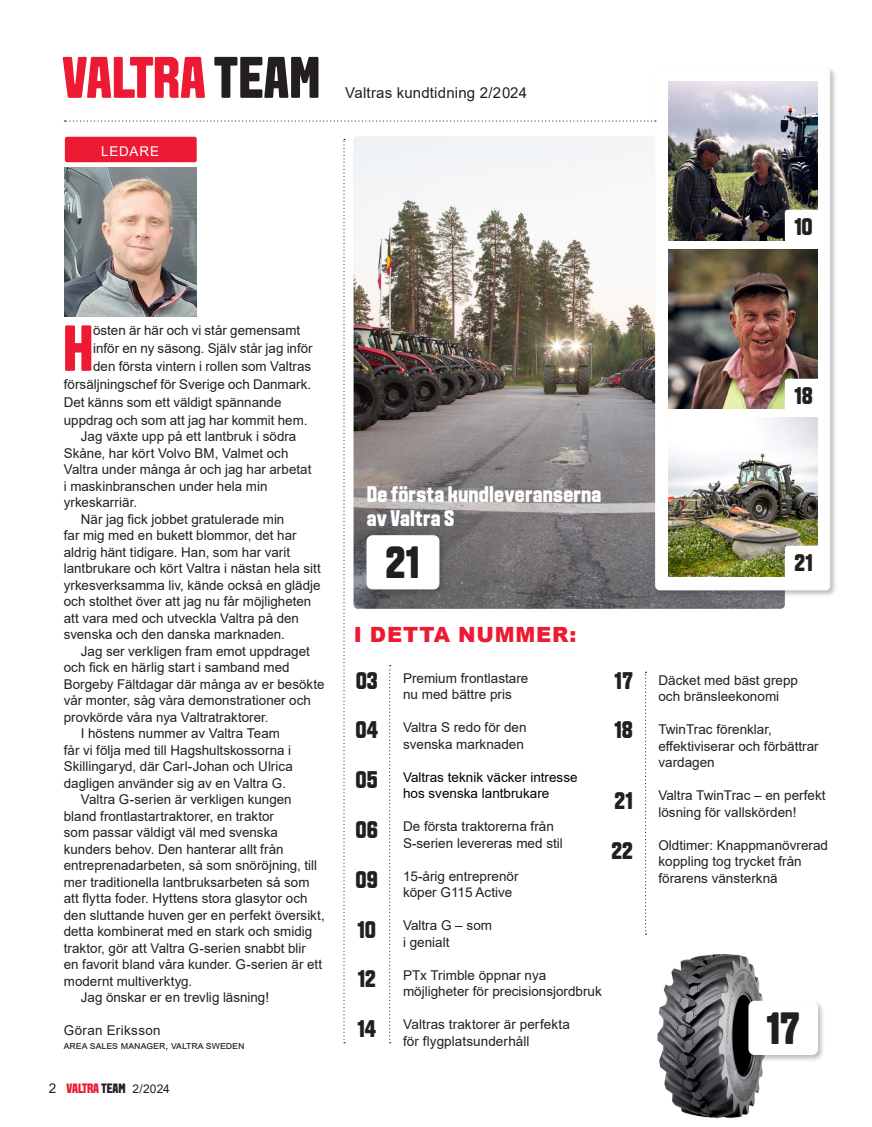
<style>
.page{position:relative;width:872px;height:1127px;background:#fff}
.page>*{position:absolute;margin:0;border:0;box-sizing:border-box;transform-origin:0 0}
.x_ANF_leipis_Helvetica_3riviä_9_11_pt{font:700 64.95px "VALTRA Aveny T 2020 Extra";color:#ed1a33}
.t1{font:700 58.5px "VALTRA Aveny T 2020 Extra";color:#ed1a33}
.t2{font:700 45px "VALTRA Aveny T 2020 Extra";color:#231f20}
.t3{font:700 24px "VALTRA Aveny T 2020 Extra";color:#231f20}
.t4{font:700 22.5px "VALTRA Aveny T 2020 Extra";letter-spacing:.01em;color:#fff}
.t5{font:900 21px "Arial";letter-spacing:.04em;color:#ed1a33}
.x_Leipis_Helvetica_9_11_pt{font:15px "Arial";letter-spacing:.01em;color:#231f20}
.x_Leipis_Helvetica_9_11_pt-2{font:13.5px/16.5px "Arial";color:#231f20}
.x_Sisällysluettelo_Helvetica_9_12_pt{font:13.5px/16.5px "Arial";color:#231f20}
.x_ANF_leipis_Helvetica_3riviä_9_11_pt-2{font:13.5px "Arial";color:#231f20}
.x_Sisällysluettelo_Helvetica_9_12_pt-2{font:13.5px/16.5px "Arial";color:#000}
.t6{font:700 13.5px "VALTRA Aveny T 2020 Extra";letter-spacing:-.01em;color:#ed1a33}
.x_Leipis_Helvetica_9_11_pt-3{font:13.5px "Arial";letter-spacing:.03em;color:#231f20}
.x_Leipis_Helvetica_9_11_pt-4{font:13.5px "Arial";letter-spacing:.06em;color:#fff}
.t7{font:10.5px "Arial";color:#231f20}
.s1{color:#231f20}
.s2{font-family:"Arial";font-weight:400;color:#231f20}
.s3{font-family:"Arial";font-weight:400;font-size:12px;color:#231f20}
</style>
<div class="page">
<img style="left:657px;top:954px;width:106px;height:164px">
<svg style="left:645px;top:672px;width:1px;height:262px"></svg>
<img style="left:353px;top:137px;width:432px;height:472px">
<img style="left:65px;top:168px;width:132px;height:149px">
<div style="left:365px;top:534px;width:82px;height:63px;background:#231f20;opacity:.3"></div>
<div style="left:367px;top:536px;width:72px;height:53px;background:#fff;border-radius:5px"></div>
<div style="left:367px;top:535px;width:72px;height:54px;border:1px solid #fff;border-radius:5px"></div>
<svg style="left:389px;top:665px;width:2px;height:378px"></svg>
<div style="left:65px;top:137px;width:132px;height:25px;background:#ed1a33;border-radius:2px"></div>
<svg style="left:343px;top:139px;width:2px;height:904px"></svg>
<div style="left:654px;top:66px;width:183px;height:531px;background:#231f20;opacity:.3"></div>
<div style="left:655px;top:67px;width:174px;height:523px;background:#fff;border-radius:4px"></div>
<div style="left:655px;top:67px;width:175px;height:523px;border:1px solid #fff;border-radius:4px"></div>
<img style="left:669px;top:81px;width:148px;height:159px">
<div style="left:785px;top:210px;width:38px;height:33px;background:#fff;border-radius:3px"></div>
<img style="left:669px;top:249px;width:148px;height:159px">
<div style="left:785px;top:379px;width:38px;height:33px;background:#fff;border-radius:3px"></div>
<svg style="left:64px;top:120px;width:592px;height:2px"></svg>
<img style="left:669px;top:417px;width:148px;height:159px">
<div style="left:785px;top:546px;width:38px;height:33px;background:#fff;border-radius:3px"></div>
<div style="left:747px;top:1000px;width:78px;height:62px;background:#231f20;opacity:.3"></div>
<div style="left:749px;top:1001px;width:68px;height:53px;background:#fff;border-radius:5px"></div>
<div style="left:748px;top:1001px;width:69px;height:53px;border:1px solid #fff;border-radius:5px"></div>
<p class="t1" style="left:62px;top:39px;width:260px">VALTRA <span class="s1">TEAM</span></p>
<p class="x_Leipis_Helvetica_9_11_pt-4" style="left:101px;top:142px;width:60px">LEDARE</p>
<p class="x_Leipis_Helvetica_9_11_pt" style="left:345px;top:82px;width:184px">Valtras kundtidning 2/2024</p>
<p class="t3" style="left:794px;top:211px;width:20px">10</p>
<p class="x_ANF_leipis_Helvetica_3riviä_9_11_pt" style="left:63px;top:306px;width:32px">H</p>
<p class="x_ANF_leipis_Helvetica_3riviä_9_11_pt-2" style="left:93px;top:321px;width:208px">östen är här och vi står gemensamt</p>
<p class="x_ANF_leipis_Helvetica_3riviä_9_11_pt-2" style="left:93px;top:339px;width:221px">inför en ny säsong. Själv står jag inför</p>
<p class="x_ANF_leipis_Helvetica_3riviä_9_11_pt-2" style="left:93px;top:357px;width:219px">den första vintern i rollen som Valtras</p>
<p class="x_ANF_leipis_Helvetica_3riviä_9_11_pt-2" style="left:64px;top:375px;width:249px">försäljningschef för Sverige och Danmark.</p>
<p class="x_ANF_leipis_Helvetica_3riviä_9_11_pt-2" style="left:64px;top:393px;width:219px">Det känns som ett väldigt spännande</p>
<p class="x_ANF_leipis_Helvetica_3riviä_9_11_pt-2" style="left:64px;top:411px;width:245px">uppdrag och som att jag har kommit hem.</p>
<p class="x_Leipis_Helvetica_9_11_pt-2" style="left:64px;top:428px;width:249px;text-indent:17px">Jag växte upp på ett lantbruk i södra<br>Skåne, har kört Volvo BM, Valmet och<br>Valtra under många år och jag har arbetat i maskinbranschen under hela min yrkeskarriär.</p>
<p class="x_Leipis_Helvetica_9_11_pt-2" style="left:64px;top:511px;width:259px;text-indent:17px">När jag fick jobbet gratulerade min<br>far mig med en bukett blommor, det har aldrig hänt tidigare. Han, som har varit lantbrukare och kört Valtra i nästan hela sitt yrkesverksamma liv, kände också en glädje och stolthet över att jag nu får möjligheten att vara med och utveckla Valtra på den svenska och den danska marknaden.</p>
<p class="x_Leipis_Helvetica_9_11_pt-2" style="left:64px;top:643px;width:262px;text-indent:17px">Jag ser verkligen fram emot uppdraget och fick en härlig start i samband med Borgeby Fältdagar där många av er besökte vår monter, såg våra demonstrationer och provkörde våra nya Valtratraktorer.</p>
<p class="x_Leipis_Helvetica_9_11_pt-2" style="left:64px;top:725px;width:231px;text-align:center">I höstens nummer av Valtra Team<br>får vi följa med till Hagshultskossorna i Skillingaryd, där Carl-Johan och Ulrica dagligen använder sig av en Valtra G.</p>
<p class="x_Leipis_Helvetica_9_11_pt-2" style="left:64px;top:791px;width:262px;text-indent:17px">Valtra G-serien är verkligen kungen bland frontlastartraktorer, en traktor<br>som passar väldigt väl med svenska kunders behov. Den hanterar allt från entreprenadarbeten, så som snöröjning, till mer traditionella lantbruksarbeten så som att flytta foder. Hyttens stora glasytor och den sluttande huven ger en perfekt översikt, detta kombinerat med en stark och smidig traktor, gör att Valtra G-serien snabbt blir<br>en favorit bland våra kunder. G-serien är ett modernt multiverktyg.</p>
<p class="x_Leipis_Helvetica_9_11_pt-2" style="left:81px;top:989px;width:190px">Jag önskar er en trevlig läsning!</p>
<p class="x_Leipis_Helvetica_9_11_pt-3" style="left:64px;top:1021px;width:98px">Göran Eriksson</p>
<p class="t7" style="left:64px;top:1038px;width:182px">area sales manager, valtra sweden</p>
<p class="t6" style="left:49px;top:1080px;width:123px"><span class="s2">2</span> VALTRA <span class="s1">TEAM</span> <span class="s3">2/2024</span></p>
<p class="t3" style="left:794px;top:380px;width:20px">18</p>
<p class="t4" style="left:367px;top:479px;width:236px">De första kundleveranserna</p>
<p class="t4" style="left:367px;top:503px;width:89px">av Valtra S</p>
<p class="t2" style="left:385px;top:533px;width:35px">21</p>
<p class="t5" style="left:354px;top:619px;width:224px">I DETTA NUMMER:</p>
<p class="t3" style="left:356px;top:664px;width:24px">03</p>
<p class="t3" style="left:355px;top:714px;width:24px">04</p>
<p class="t3" style="left:356px;top:764px;width:24px">05</p>
<p class="t3" style="left:356px;top:814px;width:24px">06</p>
<p class="t3" style="left:355px;top:864px;width:24px">09</p>
<p class="t3" style="left:357px;top:913px;width:20px">10</p>
<p class="t3" style="left:358px;top:963px;width:19px">12</p>
<p class="t3" style="left:357px;top:1013px;width:20px">14</p>
<p class="x_Sisällysluettelo_Helvetica_9_12_pt" style="left:403px;top:669px;width:127px">Premium frontlastare nu med bättre pris</p>
<p class="x_Sisällysluettelo_Helvetica_9_12_pt" style="left:403px;top:719px;width:125px">Valtra S redo för den</p>
<p class="x_Sisällysluettelo_Helvetica_9_12_pt" style="left:403px;top:735px;width:122px">svenska marknaden</p>
<p class="x_Sisällysluettelo_Helvetica_9_12_pt-2" style="left:403px;top:768px;width:176px">Valtras teknik väcker intresse hos svenska lantbrukare</p>
<p class="x_Sisällysluettelo_Helvetica_9_12_pt" style="left:403px;top:818px;width:161px">De första traktorerna från<br>S-serien levereras med stil</p>
<p class="x_Sisällysluettelo_Helvetica_9_12_pt" style="left:403px;top:867px;width:117px">15-årig entreprenör köper G115 Active</p>
<p class="x_Sisällysluettelo_Helvetica_9_12_pt" style="left:403px;top:917px;width:91px">Valtra G – som i genialt</p>
<p class="x_Sisällysluettelo_Helvetica_9_12_pt" style="left:403px;top:966px;width:200px">PTx Trimble öppnar nya möjligheter för precisionsjordbruk</p>
<p class="x_Sisällysluettelo_Helvetica_9_12_pt" style="left:403px;top:1016px;width:168px">Valtras traktorer är perfekta för flygplatsunderhåll</p>
<p class="t3" style="left:614px;top:664px;width:20px">17</p>
<p class="t3" style="left:614px;top:714px;width:20px">18</p>
<p class="t3" style="left:614px;top:785px;width:20px">21</p>
<p class="t3" style="left:611px;top:835px;width:23px">22</p>
<p class="t3" style="left:794px;top:547px;width:20px">21</p>
<p class="x_Sisällysluettelo_Helvetica_9_12_pt" style="left:658px;top:672px;width:141px">Däcket med bäst grepp och bränsleekonomi</p>
<p class="x_Sisällysluettelo_Helvetica_9_12_pt" style="left:658px;top:721px;width:162px">TwinTrac förenklar, effektiviserar och förbättrar vardagen</p>
<p class="x_Sisällysluettelo_Helvetica_9_12_pt" style="left:658px;top:787px;width:169px">Valtra TwinTrac – en perfekt</p>
<p class="x_Sisällysluettelo_Helvetica_9_12_pt" style="left:658px;top:804px;width:140px">lösning för vallskörden!</p>
<p class="x_Sisällysluettelo_Helvetica_9_12_pt" style="left:658px;top:837px;width:171px">Oldtimer: Knappmanövrerad koppling tog trycket från förarens vänsterknä</p>
<p class="t2" style="left:766px;top:998px;width:35px">17</p>
</div>
